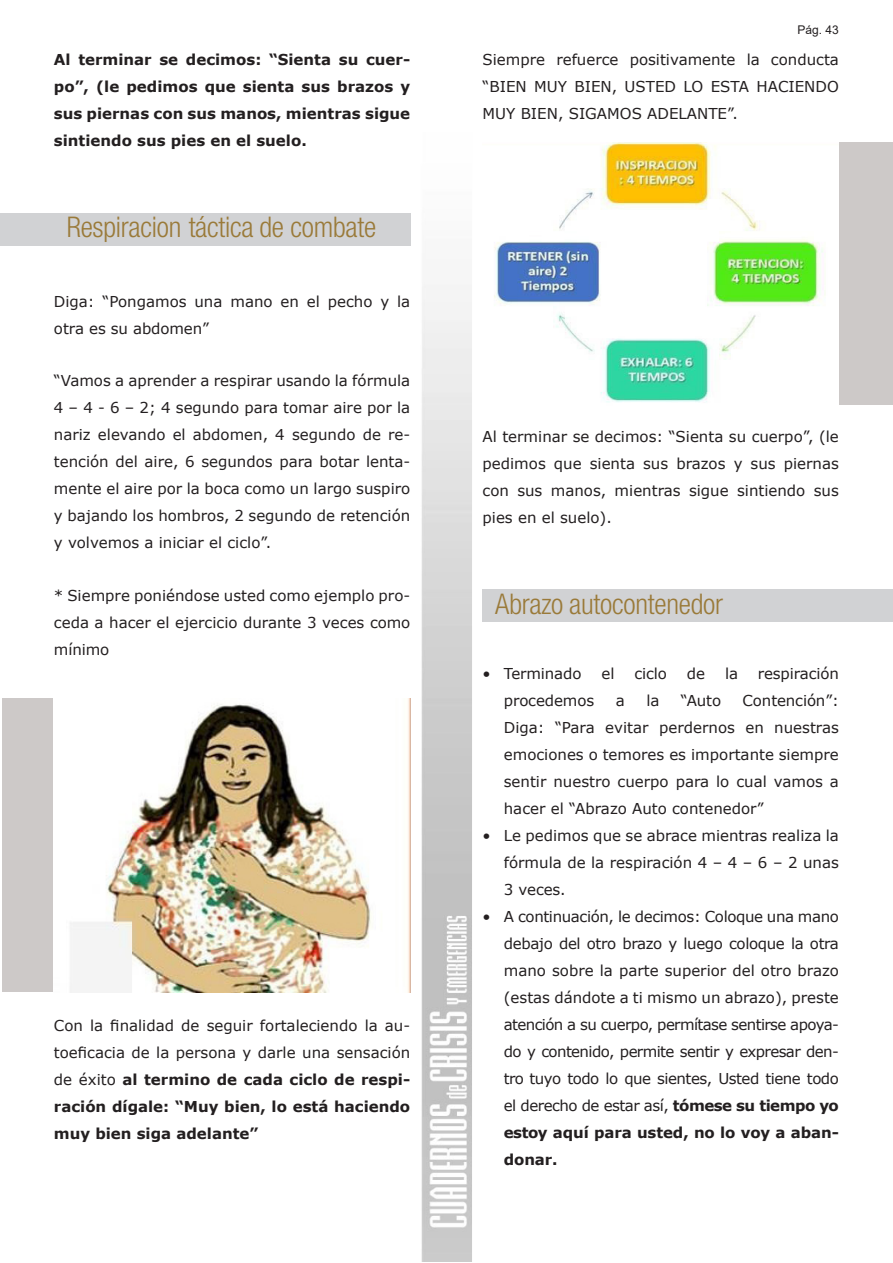
<style>
.page{position:relative;width:893px;height:1263px;background:#fff}
.page>*{position:absolute;margin:0;border:0;box-sizing:border-box;transform-origin:0 0}
.Títol_APARTAT_-_esqu{font:300 condensed 28.5px "Helvetica Neue LT Std";letter-spacing:-.01em;color:#9a7a39}
.Títol_APARTAT_-_dret{font:300 condensed 28.5px "Helvetica Neue LT Std";letter-spacing:-.01em;color:#9a7a39}
.Paragraf_BO{font:15px/27px "Verdana";color:#231f20;text-align:justify}
.Paragraf_BO-2{font:700 15px/27px "Verdana";color:#231f20;text-align:justify}
.t1{font:12px "Arial";color:#231f20}
.s1{font-weight:700}
</style>
<div class="page">
<img style="left:0;top:142px;width:893px;height:1120px">
<div style="left:0;top:213px;width:410px;height:32px;background:#d1d2d4"></div>
<div style="left:483px;top:589px;width:410px;height:33px;background:#d1d2d4"></div>
<div style="left:2px;top:698px;width:408px;height:294px;background:#cdc9c8"></div>
<img style="left:54px;top:698px;width:356px;height:294px">
<div style="left:484px;top:143px;width:409px;height:262px;background:#cdc9c8"></div>
<img style="left:483px;top:143px;width:356px;height:262px">
<p class="Paragraf_BO-2" style="left:54px;top:46px;width:358px">Al terminar se decimos: “Sienta su cuer&shy;po”, (le pedimos que sienta sus brazos y sus piernas con sus manos, mientras sigue sintiendo sus pies en el suelo.</p>
<p class="Títol_APARTAT_-_esqu" style="left:67px;top:211px;width:311px">Respiracion táctica de combate</p>
<p class="Paragraf_BO" style="left:54px;top:288px;width:358px">Diga: “Pongamos una mano en el pecho y la otra es su abdomen”</p>
<p class="Paragraf_BO" style="left:54px;top:367px;width:358px">“Vamos a aprender a respirar usando la fórmula 4 – 4 - 6 – 2; 4 segundo para tomar aire por la nariz elevando el abdomen, 4 segundo de re&shy;tención del aire, 6 segundos para botar lenta&shy;mente el aire por la boca como un largo suspiro y bajando los hombros, 2 segundo de retención y volvemos a iniciar el ciclo”.</p>
<p class="Paragraf_BO" style="left:54px;top:582px;width:358px">* Siempre poniéndose usted como ejemplo pro&shy;ceda a hacer el ejercicio durante 3 veces como mínimo</p>
<p class="Paragraf_BO" style="left:54px;top:1012px;width:358px">Con la finalidad de seguir fortaleciendo la au&shy;toeficacia de la persona y darle una sensación de éxito <span class="s1">al termino de cada ciclo de respi&shy;ración dígale: “Muy bien, lo está haciendo muy bien siga adelante”</span></p>
<p class="t1" style="left:798px;top:21px;width:43px">Pág. 43</p>
<p class="Paragraf_BO" style="left:483px;top:46px;width:358px">Siempre refuerce positivamente la conducta “BIEN MUY BIEN, USTED LO ESTA HACIENDO MUY BIEN, SIGAMOS ADELANTE”.</p>
<p class="Paragraf_BO" style="left:483px;top:423px;width:358px">Al terminar se decimos: “Sienta su cuerpo”, (le pedimos que sienta sus brazos y sus piernas con sus manos, mientras sigue sintiendo sus pies en el suelo).</p>
<p class="Títol_APARTAT_-_dret" style="left:495px;top:587px;width:229px">Abrazo autocontenedor</p>
<p class="Paragraf_BO" style="left:483px;top:660px;width:100px">• Terminado</p>
<p class="Paragraf_BO" style="left:602px;top:660px;width:14px">el</p>
<p class="Paragraf_BO" style="left:635px;top:660px;width:34px">ciclo</p>
<p class="Paragraf_BO" style="left:687px;top:660px;width:20px">de</p>
<p class="Paragraf_BO" style="left:725px;top:660px;width:15px">la</p>
<p class="Paragraf_BO" style="left:758px;top:660px;width:83px">respiración</p>
<p class="Paragraf_BO" style="left:504px;top:687px;width:92px">procedemos</p>
<p class="Paragraf_BO" style="left:616px;top:687px;width:11px">a</p>
<p class="Paragraf_BO" style="left:646px;top:687px;width:15px">la</p>
<p class="Paragraf_BO" style="left:681px;top:687px;width:42px">“Auto</p>
<p class="Paragraf_BO" style="left:504px;top:687px;width:337px;text-indent:239px">Contención”:<br>Diga: “Para evitar perdernos en nuestras emociones o temores es importante siempre sentir nuestro cuerpo para lo cual vamos a hacer el “Abrazo Auto contenedor”</p>
<p class="Paragraf_BO" style="left:504px;top:822px;width:337px;text-indent:-21px">• Le pedimos que se abrace mientras realiza la fórmula de la respiración 4 – 4 – 6 – 2 unas 3 veces.</p>
<p class="Paragraf_BO" style="left:504px;top:903px;width:337px;text-indent:-21px">• A continuación, le decimos: Coloque una mano debajo del otro brazo y luego coloque la otra mano sobre la parte superior del otro brazo (estas dándote a ti mismo un abrazo), preste atención a su cuerpo, permítase sentirse apoya&shy;do y contenido, permite sentir y expresar den&shy;tro tuyo todo lo que sientes, Usted tiene todo el derecho de estar así, <span class="s1">tómese su tiempo yo estoy aquí para usted, no lo voy a aban&shy;donar.</span></p>
</div>
